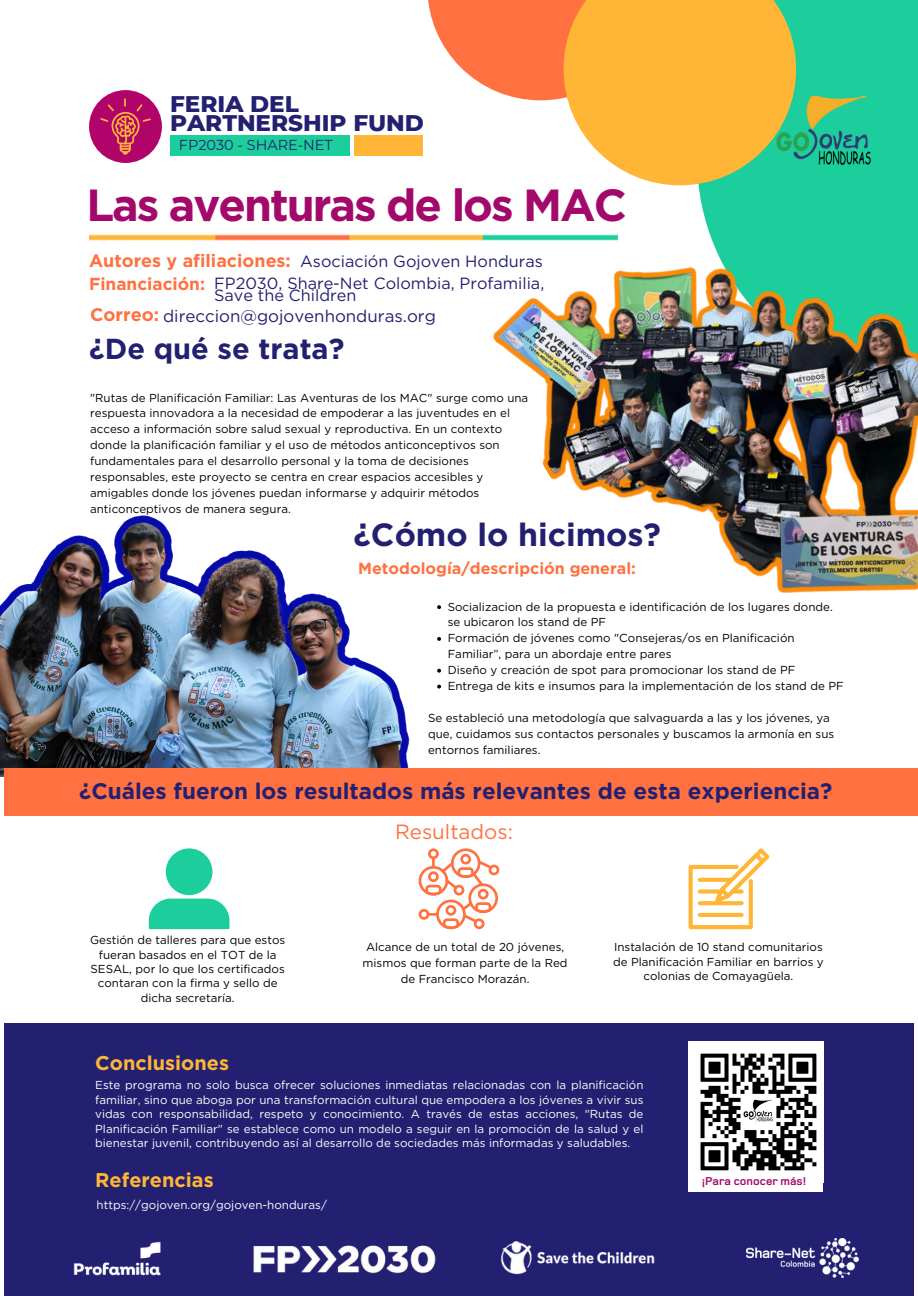
<style>
.page{position:relative;width:918px;height:1296px;background:#fff}
.page>*{position:absolute;margin:0;border:0;box-sizing:border-box;transform-origin:0 0}
.t1{font:700 45px "Gotham";letter-spacing:-.045em;color:#a2096a}
.t2{font:700 32.1px "Gotham";color:#242071}
.t3{font:700 28.95px "Gotham";color:#242071}
.t4{font:800 23.1px/19.2px "Montserrat";color:#242071}
.t5{font:700 22.35px "Gotham";color:#242071}
.t6{font:20.55px "Gotham";color:#ff7140}
.t7{font:700 19.95px "Gotham";color:#ffb636}
.t8{font:700 17.85px "Gotham";color:#ff7140}
.t9{font:700 17.25px "Gotham";color:#ff7140}
.t10{font:16.8px "Gotham";color:#242071}
.t11{font:16.2px "Gotham";color:#242071}
.t12{font:700 16.05px "Gotham";color:#ff7140}
.t13{font:14.4px "Montserrat";color:#242071}
.t14{font:700 11.85px "Foundry Monoline";color:#a2096a}
.t15{font:11.55px/15.9px "Gotham";color:#000}
.t16{font:11.55px/14.4px "Gotham";color:#fff;text-align:justify}
.s1{font-weight:700;font-size:18.15px;color:#ff7140}
</style>
<div class="page">
<div style="left:4px;top:1023px;width:909px;height:273px;background:#242071"></div>
<div style="left:697px;top:0;width:221px;height:387px;background:#1bce9b"></div>
<svg style="left:428px;top:0;width:136px;height:94px;fill:#ff7140"></svg>
<div style="left:564px;top:0;width:232px;height:94px;background:#ffb636"></div>
<img style="left:747px;top:1238px;width:111px;height:40px">
<img style="left:73px;top:1241px;width:88px;height:35px">
<img style="left:253px;top:1245px;width:183px;height:28px">
<img style="left:501px;top:1241px;width:154px;height:34px">
<div style="left:688px;top:1051px;width:135px;height:141px;background:#fff"></div>
<img style="left:89px;top:234px;width:349px;height:7px">
<img style="left:0;top:515px;width:410px;height:262px">
<div style="left:4px;top:768px;width:914px;height:48px;background:#ff7140"></div>
<svg style="left:149px;top:848px;width:80px;height:81px"></svg>
<svg style="left:689px;top:848px;width:80px;height:81px"></svg>
<hr style="left:698px;top:913px;width:46px;height:4px;background:#ffb636;border-radius:2px">
<svg style="left:419px;top:848px;width:80px;height:81px"></svg>
<img style="left:438px;top:94px;width:480px;height:591px">
<img style="left:688px;top:1042px;width:135px;height:129px">
<svg style="left:437px;top:605px;width:4px;height:4px"></svg>
<svg style="left:437px;top:637px;width:4px;height:4px"></svg>
<svg style="left:437px;top:669px;width:4px;height:4px"></svg>
<svg style="left:437px;top:685px;width:4px;height:4px"></svg>
<div style="left:89px;top:90px;width:73px;height:73px;background:#b0046a;border-radius:50%"></div>
<svg style="left:100px;top:98px;width:51px;height:57px"></svg>
<div style="left:170px;top:135px;width:180px;height:20px;background:#1bce9b"></div>
<div style="left:354px;top:135px;width:69px;height:20px;background:#ffb636"></div>
<p class="t4" style="left:170px;top:94px;width:255px">FERIA DEL<br>PARTNERSHIP FUND</p>
<p class="t13" style="left:179px;top:136px;width:155px">FP2030 - SHARE-NET</p>
<p class="t1" style="left:86px;top:177px;width:542px">Las aventuras de los MAC</p>
<h1 class="t8" style="left:89px;top:250px;width:203px">Autores y afiliaciones:</h1>
<p class="t11" style="left:300px;top:252px;width:244px">Asociación Gojoven Honduras</p>
<p class="t9" style="left:89px;top:273px;width:118px">Financiación:</p>
<h2 class="t10" style="left:90px;top:306px;width:347px"><span class="s1">Correo:</span> direccion@gojovenhonduras.org</h2>
<p class="t11" style="left:214px;top:274px;width:332px">FP2030, Share-Net Colombia, Profamilia,</p>
<p class="t11" style="left:214px;top:286px;width:144px">Save the Children</p>
<p class="t3" style="left:89px;top:332px;width:257px">¿De qué se trata?</p>
<p class="t15" style="left:90px;top:389px;width:440px">"Rutas de Planificación Familiar: Las Aventuras de los MAC" surge como una respuesta innovadora a la necesidad de empoderar a las juventudes en el acceso a información sobre salud sexual y reproductiva. En un contexto donde la planificación familiar y el uso de métodos anticonceptivos son fundamentales para el desarrollo personal y la toma de decisiones responsables, este proyecto se centra en crear espacios accesibles y amigables donde los jóvenes puedan informarse y adquirir métodos anticonceptivos de manera segura.</p>
<p class="t2" style="left:354px;top:515px;width:309px">¿Cómo lo hicimos?</p>
<p class="t12" style="left:358px;top:558px;width:279px">Metodología/descripción general:</p>
<h4 class="t15" style="left:448px;top:598px;width:387px">Socializacion de la propuesta e identificación de los lugares donde. se ubicaron los stand de PF</h4>
<p class="t15" style="left:448px;top:630px;width:348px">Formación de jóvenes como "Consejeras/os en Planificación<br>Familiar”, para un abordaje entre pares</p>
<p class="t15" style="left:448px;top:662px;width:349px">Diseño y creación de spot para promocionar los stand de PF</p>
<h3 class="t15" style="left:448px;top:678px;width:398px">Entrega de kits e insumos para la implementación de los stand de PF</h3>
<p class="t15" style="left:428px;top:710px;width:408px">Se estableció una metodología que salvaguarda a las y los jóvenes, ya que, cuidamos sus contactos personales y buscamos la armonía en sus entornos familiares.</p>
<p class="t5" style="left:79px;top:778px;width:755px">¿Cuáles fueron los resultados más relevantes de esta experiencia?</p>
<p class="t6" style="left:395px;top:819px;width:119px">Resultados:</p>
<p class="t15" style="left:90px;top:933px;width:197px;line-height:14.4px;text-align:center">Gestión de talleres para que estos fueran basados en el TOT de la<br>SESAL, por lo que los certificados contaran con la firma y sello de dicha secretaría.</p>
<p class="t15" style="left:613px;top:940px;width:212px;line-height:14.4px;text-align:center">Instalación de 10 stand comunitarios de Planificación Familiar en barrios y colonias de Comayagüela.</p>
<p class="t15" style="left:363px;top:939px;width:207px;text-align:center">Alcance de un total de 20 jóvenes, mismos que forman parte de la Red de Francisco Morazán.</p>
<h5 class="t7" style="left:95px;top:1051px;width:135px">Conclusiones</h5>
<p class="t16" style="left:95px;top:1078px;width:550px">Este programa no solo busca ofrecer soluciones inmediatas relacionadas con la planificación familiar, sino que aboga por una transformación cultural que empodera a los jóvenes a vivir sus vidas con responsabilidad, respeto y conocimiento. A través de estas acciones, "Rutas de Planificación Familiar" se establece como un modelo a seguir en la promoción de la salud y el bienestar juvenil, contribuyendo así al desarrollo de sociedades más informadas y saludables.</p>
<h6 class="t7" style="left:95px;top:1168px;width:120px">Referencias</h6>
<p class="t16" style="left:97px;top:1197px;width:232px">https://gojoven.org/gojoven-honduras/</p>
<p class="t14" style="left:702px;top:1175px;width:106px">¡Para conocer más!</p>
</div>
